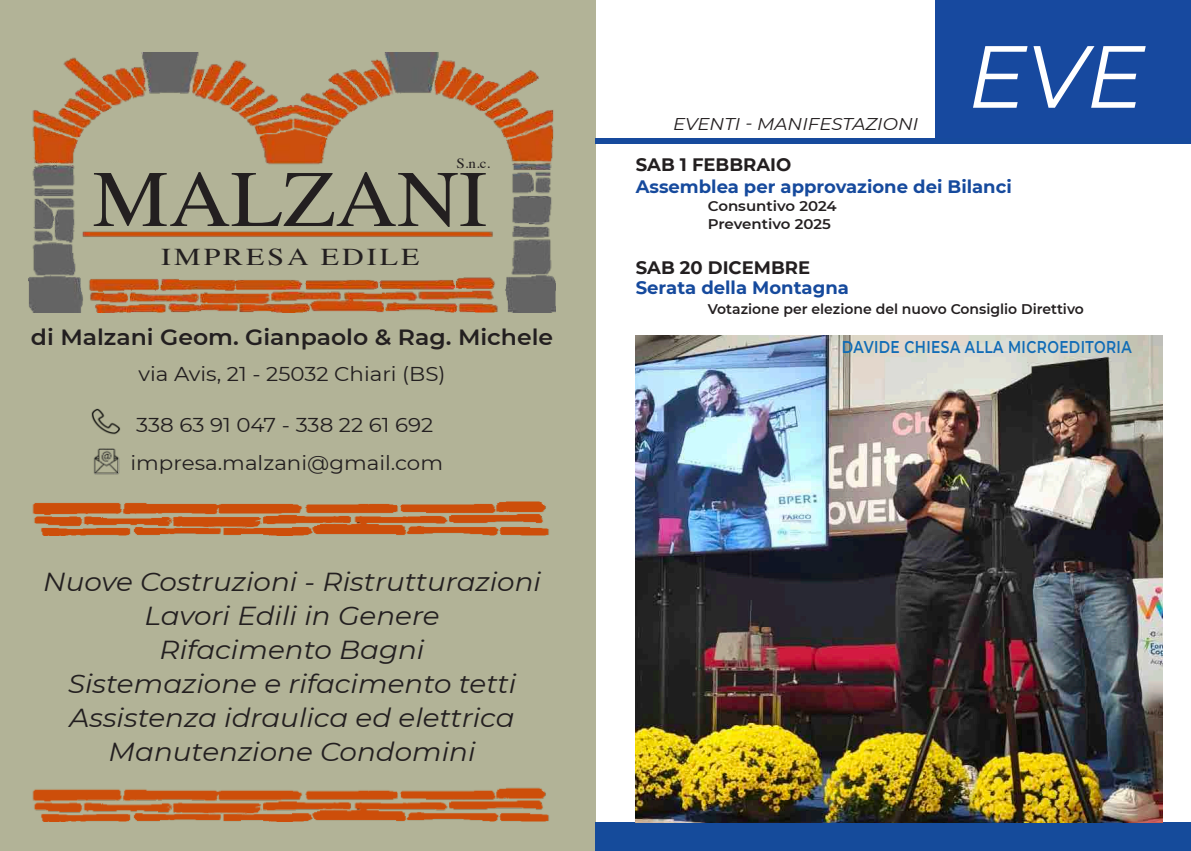
<style>
.page{position:relative;width:1191px;height:851px;background:#fff}
.page>*{position:absolute;margin:0;border:0;box-sizing:border-box;transform-origin:0 0}
.t1{font:italic 88px "Montserrat";color:#fff}
.t2{font:80px "Times";color:#231f20;scale:1.07 1}
.t3{font:italic 26px/34px "Montserrat";color:#231f20;text-align:center;scale:1.07 1}
.t4{font:24px "Times";letter-spacing:.1em;color:#231f20;scale:1.24 1}
.t5{font:600 22px "Montserrat";color:#231f20;scale:1.07 1}
.t6{font:20px/38px "Montserrat";color:#231f20;scale:1.07 1}
.t7{font:700 18px "Montserrat";color:#164a9d}
.t8{font:700 18px "Montserrat";color:#231f20}
.t9{font:600 17px "Montserrat";letter-spacing:.03em;color:#116cb6;scale:.81 1}
.t10{font:italic 17px "Montserrat";color:#231f20;scale:1.07 1}
.t11{font:600 14px "Montserrat";color:#231f20}
.t12{font:600 14px/18px "Montserrat";color:#231f20;scale:1.07 1}
.t13{font:14px "Times";color:#231f20;scale:1.07 1}
</style>
<div class="page">
<div style="left:0;top:0;width:596px;height:850px;background:#b2b397"></div>
<img style="left:28px;top:52px;width:528px;height:260px">
<img style="left:32px;top:787px;width:517px;height:34px">
<img style="left:32px;top:501px;width:517px;height:34px">
<img style="left:91px;top:408px;width:29px;height:27px">
<img style="left:93px;top:448px;width:27px;height:27px">
<div style="left:935px;top:0;width:256px;height:143px;background:#17499f"></div>
<div style="left:595px;top:138px;width:596px;height:6px;background:#164a9d"></div>
<div style="left:595px;top:822px;width:596px;height:28px;background:#154b9b"></div>
<img style="left:635px;top:335px;width:527px;height:487px">
<p class="t13" style="left:456px;top:150px;width:33px">S.n.c.</p>
<h2 class="t2" style="left:93px;top:124px;width:370px">MALZANI</h2>
<p class="t4" style="left:161px;top:235px;width:210px">IMPRESA EDILE</p>
<p class="t5" style="left:31px;top:321px;width:489px">di Malzani Geom. Gianpaolo &amp; Rag. Michele</p>
<p class="t6" style="left:138px;top:353px;width:288px">via Avis, 21 - 25032 Chiari (BS)</p>
<p class="t6" style="left:130px;top:405px;width:294px">338 63 91 047 - 338 22 61 692 impresa.malzani@gmail.com</p>
<p class="t3" style="left:43px;top:563px;width:467px">Nuove Costruzioni - Ristrutturazioni<br>Lavori Edili in Genere<br>Rifacimento Bagni<br>Sistemazione e rifacimento tetti<br>Assistenza idraulica ed elettrica<br>Manutenzione Condomini</p>
<p class="t10" style="left:673px;top:112px;width:231px">EVENTI - MANIFESTAZIONI</p>
<h1 class="t1" style="left:967px;top:16px;width:178px">EVE</h1>
<p class="t8" style="left:636px;top:151px;width:157px">SAB 1 FEBBRAIO</p>
<p class="t7" style="left:636px;top:173px;width:378px">Assemblea per approvazione dei Bilanci</p>
<p class="t12" style="left:708px;top:196px;width:122px">Consuntivo 2024<br>Preventivo 2025</p>
<p class="t8" style="left:636px;top:254px;width:176px">SAB 20 DICEMBRE</p>
<p class="t7" style="left:636px;top:274px;width:215px">Serata della Montagna</p>
<p class="t11" style="left:708px;top:299px;width:377px">Votazione per elezione del nuovo Consiglio Direttivo</p>
<p class="t9" style="left:842px;top:335px;width:359px">DAVIDE CHIESA ALLA MICROEDITORIA</p>
</div>
